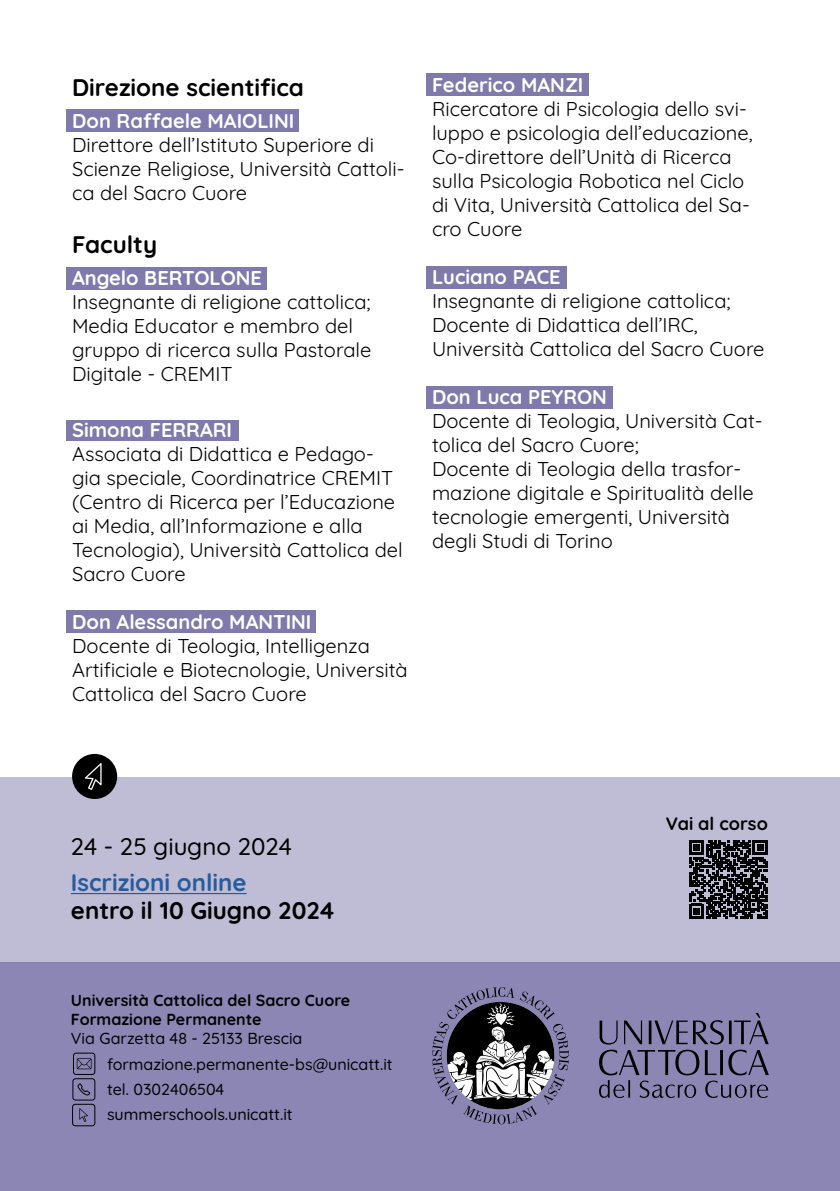
<style>
.page{position:relative;width:840px;height:1191px;background:#fff}
.page>*{position:absolute;margin:0;border:0;box-sizing:border-box;transform-origin:0 0}
.t1{font:700 24px "Quicksand";color:#000}
.t2{font:700 24px "Quicksand";color:#275b9b}
.t3{font:500 24px "Quicksand";color:#000}
.t4{font:20px/24px "Quicksand";color:#000}
.t5{font:700 20px "Quicksand";color:#fff}
.t6{font:700 18px "Quicksand";color:#000}
.t7{font:500 16px "Quicksand";color:#020203}
.t8{font:700 16px/19.2px "Quicksand";color:#020203}
.t9{font:500 16px "Quicksand";color:#000}
</style>
<div class="page">
<div style="left:426px;top:266px;width:140px;height:23px;background:#8079ac"></div>
<div style="left:426px;top:73px;width:162px;height:23px;background:#8079ac"></div>
<div style="left:426px;top:386px;width:186px;height:22px;background:#8079ac"></div>
<div style="left:66px;top:610px;width:249px;height:23px;background:#8079ac"></div>
<div style="left:66px;top:420px;width:173px;height:20px;background:#8079ac"></div>
<div style="left:66px;top:267px;width:200px;height:22px;background:#8079ac"></div>
<div style="left:66px;top:109px;width:233px;height:23px;background:#8079ac"></div>
<div style="left:0;top:962px;width:839px;height:229px;background:#8c86b4"></div>
<svg style="left:599px;top:1013px;width:169px;height:85px"></svg>
<svg style="left:432px;top:987px;width:136px;height:137px"></svg>
<div style="left:0;top:777px;width:839px;height:185px;background:#bfbcd5"></div>
<hr style="left:71px;top:893px;width:175px;height:1px;background:#275b9b">
<div style="left:73px;top:1052px;width:22px;height:23px;border:1px solid #000;border-radius:3px"></div>
<svg style="left:77px;top:1058px;width:14px;height:11px"></svg>
<svg style="left:77px;top:1083px;width:14px;height:13px"></svg>
<div style="left:72px;top:1078px;width:23px;height:22px;border:1px solid #020203;border-radius:3px"></div>
<svg style="left:689px;top:840px;width:78px;height:78px"></svg>
<div style="left:72px;top:1103px;width:23px;height:23px;border:1px solid #000;border-radius:3px"></div>
<svg style="left:79px;top:1108px;width:9px;height:14px"></svg>
<div style="left:72px;top:754px;width:45px;height:45px;background:#000;border-radius:50%"></div>
<svg style="left:85px;top:763px;width:16px;height:27px"></svg>
<p class="t1" style="left:72px;top:68px;width:233px">Direzione scientifica</p>
<p class="t5" style="left:72px;top:104px;width:224px">Don Raffaele MAIOLINI</p>
<p class="t4" style="left:72px;top:131px;width:334px">Direttore dell’Istituto Superiore di<br>Scienze Religiose, Università Cattoli&shy;ca del Sacro Cuore</p>
<p class="t1" style="left:72px;top:224px;width:86px">Faculty</p>
<p class="t5" style="left:72px;top:261px;width:191px">Angelo BERTOLONE</p>
<p class="t4" style="left:72px;top:288px;width:300px">Insegnante di religione cattolica;<br>Media Educator e membro del gruppo di ricerca sulla Pastorale<br>Digitale - CREMIT</p>
<p class="t5" style="left:72px;top:413px;width:161px">Simona FERRARI</p>
<p class="t4" style="left:72px;top:440px;width:332px">Associata di Didattica e Pedago&shy;gia speciale, Coordinatrice CREMIT (Centro di Ricerca per l’Educazione ai Media, all’Informazione e alla<br>Tecnologia), Università Cattolica del<br>Sacro Cuore</p>
<p class="t5" style="left:72px;top:605px;width:241px">Don Alessandro MANTINI</p>
<p class="t4" style="left:72px;top:632px;width:337px">Docente di Teologia, Intelligenza<br>Artificiale e Biotecnologie, Università<br>Cattolica del Sacro Cuore</p>
<p class="t5" style="left:432px;top:68px;width:153px">Federico MANZI</p>
<p class="t4" style="left:432px;top:95px;width:322px">Ricercatore di Psicologia dello svi&shy;luppo e psicologia dell’educazione,<br>Co-direttore dell’Unità di Ricerca sulla Psicologia Robotica nel Ciclo di Vita, Università Cattolica del Sa&shy;cro Cuore</p>
<p class="t5" style="left:432px;top:260px;width:130px">Luciano PACE</p>
<p class="t4" style="left:432px;top:287px;width:334px">Insegnante di religione cattolica;<br>Docente di Didattica dell’IRC,<br>Università Cattolica del Sacro Cuore</p>
<p class="t5" style="left:432px;top:380px;width:176px">Don Luca PEYRON</p>
<p class="t4" style="left:432px;top:407px;width:332px">Docente di Teologia, Università Cat&shy;tolica del Sacro Cuore;<br>Docente di Teologia della trasfor&shy;mazione digitale e Spiritualità delle tecnologie emergenti, Università degli Studi di Torino</p>
<p class="t3" style="left:71px;top:827px;width:222px">24 - 25 giugno 2024</p>
<p class="t2" style="left:71px;top:862px;width:177px">Iscrizioni online</p>
<p class="t1" style="left:71px;top:890px;width:265px">entro il 10 Giugno 2024</p>
<p class="t8" style="left:71px;top:989px;width:281px">Università Cattolica del Sacro Cuore<br>Formazione Permanente</p>
<p class="t7" style="left:71px;top:1025px;width:233px">Via Garzetta 48 - 25133 Brescia</p>
<p class="t7" style="left:107px;top:1051px;width:287px">formazione.permanente-bs@unicatt.it</p>
<p class="t7" style="left:107px;top:1077px;width:119px">tel. 0302406504</p>
<p class="t9" style="left:107px;top:1101px;width:187px">summerschools.unicatt.it</p>
<p class="t6" style="left:665px;top:808px;width:104px">Vai al corso</p>
</div>
